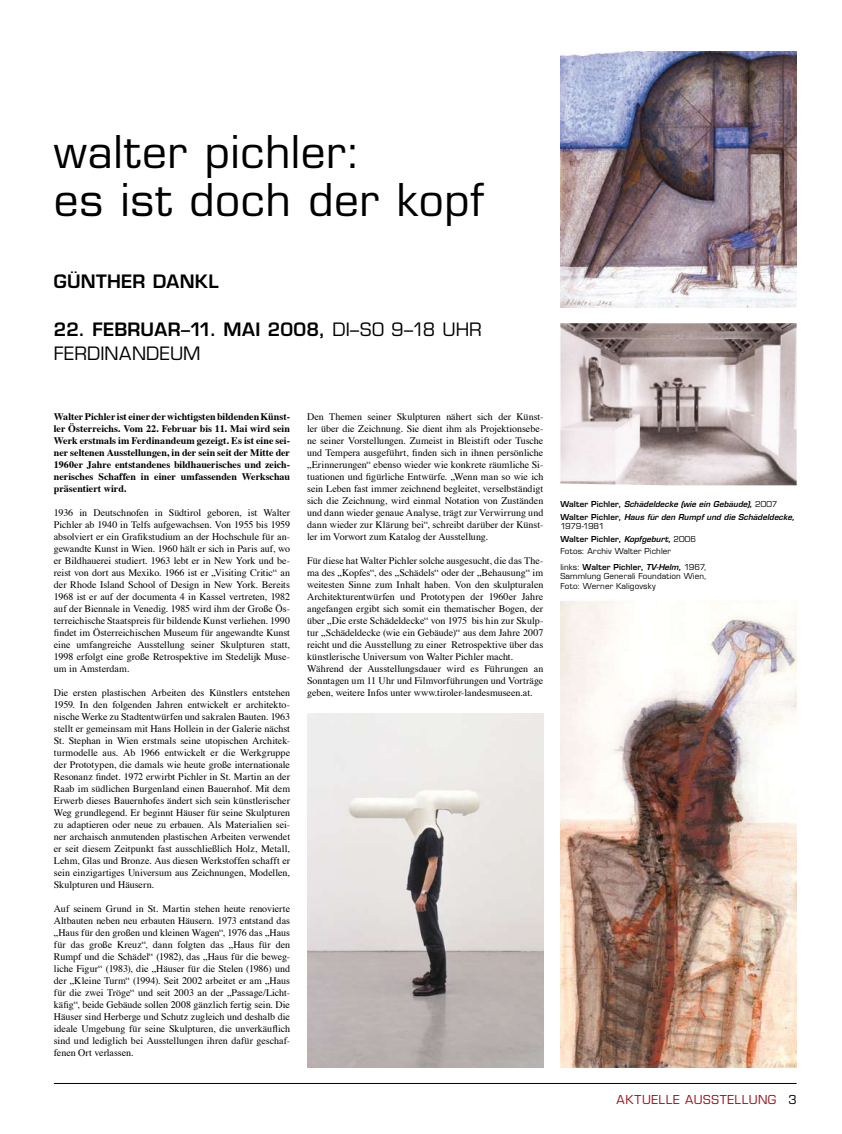
<style>
.page{position:relative;width:842px;height:1134px;background:#fff}
.page>*{position:absolute;margin:0;border:0;box-sizing:border-box;transform-origin:0 0}
.t1{font:44px/48px "Eurostile";letter-spacing:.015em;color:#000}
.t2{font:600 18px/24px "Eurostile";letter-spacing:.01em;color:#000}
.t3{font:18px "Eurostile";color:#000}
.t4{font:12px "Eurostile";letter-spacing:.055em;color:#9d0d16}
.t5{font:12px "Eurostile";color:#000}
.t6{font:10px/12px "Times";color:#000;text-align:justify}
.t7{font:700 10px/12px "Times";color:#000;text-align:justify}
.t8{font:8px/12.4px "Eurostile";letter-spacing:.015em;color:#000}
.t9{font:italic 600 8px/12.4px "Eurostile";letter-spacing:.01em;color:#000}
.s1{font-weight:400}
.s2{font-style:normal}
.s3{font-weight:400;font-style:normal}
.s4{font-weight:600}
.s5{font-weight:600;font-style:italic}
</style>
<div class="page">
<hr style="left:54px;top:1083px;width:743px;height:1px;background:#000">
<img style="left:561px;top:601px;width:236px;height:466px">
<img style="left:560px;top:323px;width:237px;height:162px">
<img style="left:307px;top:713px;width:236px;height:355px">
<img style="left:560px;top:51px;width:237px;height:257px">
<h1 class="t1" style="left:54px;top:128px;width:432px">walter pichler:<br>es ist doch der kopf</h1>
<h2 class="t2" style="left:54px;top:269px;width:166px">Günther Dankl</h2>
<h2 class="t2" style="left:54px;top:317px;width:415px">22. Februar–11. Mai 2008, <span class="s1">Di–So 9–18 Uhr<br>Ferdinan</span></h2>
<h2 class="t3" style="left:146px;top:343px;width:56px">deum</h2>
<p class="t7" style="left:54px;top:410px;width:238px">Walter Pichler ist einer der wichtigsten bildenden Künst&shy;ler Österreichs. Vom 22. Februar bis 11. Mai wird sein Werk erstmals im Ferdinandeum gezeigt. Es ist eine sei&shy;ner seltenen Ausstellungen, in der sein seit der Mitte der 1960er Jahre entstandenes bildhauerisches und zeich&shy;nerisches Schaffen in einer umfassenden Werkschau präsentiert wird.</p>
<p class="t6" style="left:54px;top:506px;width:238px">1936 in Deutschnofen in Südtirol geboren, ist Walter Pichler ab 1940 in Telfs aufgewachsen. Von 1955 bis 1959 absolviert er ein Grafikstudium an der Hochschule für an&shy;gewandte Kunst in Wien. 1960 hält er sich in Paris auf, wo er Bildhauerei studiert. 1963 lebt er in New York und be&shy;reist von dort aus Mexiko. 1966 ist er „Visiting Critic“ an der Rhode Island School of Design in New York. Bereits 1968 ist er auf der documenta 4 in Kassel vertreten, 1982 auf der Biennale in Venedig. 1985 wird ihm der Große Ös&shy;terreichische Staatspreis für bildende Kunst verliehen. 1990 findet im Österreichischen Museum für angewandte Kunst eine umfangreiche Ausstellung seiner Skulpturen statt, 1998 erfolgt eine große Retrospektive im Stedelijk Muse&shy;um in Amsterdam.</p>
<p class="t6" style="left:54px;top:686px;width:238px">Die ersten plastischen Arbeiten des Künstlers entstehen 1959. In den folgenden Jahren entwickelt er architekto&shy;nische Werke zu Stadtentwürfen und sakralen Bauten. 1963 stellt er gemeinsam mit Hans Hollein in der Galerie nächst St. Stephan in Wien erstmals seine utopischen Architek&shy;turmodelle aus. Ab 1966 entwickelt er die Werkgruppe der Prototypen, die damals wie heute große internationale Resonanz findet. 1972 erwirbt Pichler in St. Martin an der Raab im südlichen Burgenland einen Bauernhof. Mit dem Erwerb dieses Bauernhofes ändert sich sein künstlerischer Weg grundlegend. Er beginnt Häuser für seine Skulpturen zu adaptieren oder neue zu erbauen. Als Materialien sei&shy;ner archaisch anmutenden plastischen Arbeiten verwendet er seit diesem Zeitpunkt fast ausschließlich Holz, Metall, Lehm, Glas und Bronze. Aus diesen Werkstoffen schafft er sein einzigartiges Universum aus Zeichnungen, Modellen, Skulpturen und Häusern.</p>
<p class="t6" style="left:54px;top:902px;width:238px">Auf seinem Grund in St. Martin stehen heute renovierte Altbauten neben neu erbauten Häusern. 1973 entstand das „Haus für den großen und kleinen Wagen“, 1976 das „Haus für das große Kreuz“, dann folgten das „Haus für den Rumpf und die Schädel“ (1982), das „Haus für die beweg&shy;liche Figur“ (1983), die „Häuser für die Stelen (1986) und der „Kleine Turm“ (1994). Seit 2002 arbeitet er am „Haus für die zwei Tröge“ und seit 2003 an der „Passage/Licht&shy;käfig“, beide Gebäude sollen 2008 gänzlich fertig sein. Die Häuser sind Herberge und Schutz zugleich und deshalb die ideale Umgebung für seine Skulpturen, die unverkäuflich sind und lediglich bei Ausstellungen ihren dafür geschaf&shy;fenen Ort verlassen.</p>
<p class="t6" style="left:307px;top:410px;width:238px">Den Themen seiner Skulpturen nähert sich der Künst&shy;ler über die Zeichnung. Sie dient ihm als Projektionsebe&shy;ne seiner Vorstellungen. Zumeist in Bleistift oder Tusche und Tempera ausgeführt, finden sich in ihnen persönliche „Erinnerungen“ ebenso wieder wie konkrete räumliche Si&shy;tuationen und figürliche Entwürfe. „Wenn man so wie ich sein Leben fast immer zeichnend begleitet, verselbständigt sich die Zeichnung, wird einmal Notation von Zuständen und dann wieder genaue Analyse, trägt zur Verwirrung und dann wieder zur Klärung bei“, schreibt darüber der Künst&shy;ler im Vorwort zum Katalog der Ausstellung.</p>
<p class="t6" style="left:307px;top:554px;width:238px;text-align:left">Für diese hat Walter Pichler solche ausgesucht, die das The&shy;ma des „Kopfes“, des „Schädels“ oder der „Behausung“ im weitesten Sinne zum Inhalt haben. Von den skulpturalen Architekturentwürfen und Prototypen der 1960er Jahre angefangen ergibt sich somit ein thematischer Bogen, der über „Die erste Schädeldecke“ von 1975 bis hin zur Skulp&shy;tur „Schädeldecke (wie ein Gebäude)“ aus dem Jahre 2007 reicht und die Ausstellung zu einer Retrospektive über das künstlerische Universum von Walter Pichler macht.<br>Während der Ausstellungsdauer wird es Führungen an Sonntagen um 11 Uhr und Filmvorführungen und Vorträge geben, weitere Infos unter www.tiroler-landesmuseen.at.</p>
<p class="t9" style="left:560px;top:498px;width:236px"><span class="s2">Walter Pichler,</span> Schädeldecke (wie ein Gebäude), <span class="s3">2007<br></span><span class="s2">Walter Pichler,</span> Haus für den Rumpf und die Schädeldecke,</p>
<p class="t8" style="left:560px;top:520px;width:137px">1979-1981<br><span class="s4">Walter Pichler,</span> <span class="s5">Kopfgeburt,</span> 2006<br>Fotos: Archiv Walter Pichler</p>
<p class="t8" style="left:560px;top:562px;width:148px;line-height:9.6px;text-align:justify">links: <span class="s4">Walter Pichler,</span> <span class="s5">TV-Helm,</span> 1967, Sammlung Generali Foundation Wien, Foto: Werner Kaligovsky</p>
<p class="t4" style="left:617px;top:1092px;width:161px">aktuelle ausstellung</p>
<p class="t5" style="left:788px;top:1092px;width:10px">3</p>
</div>
